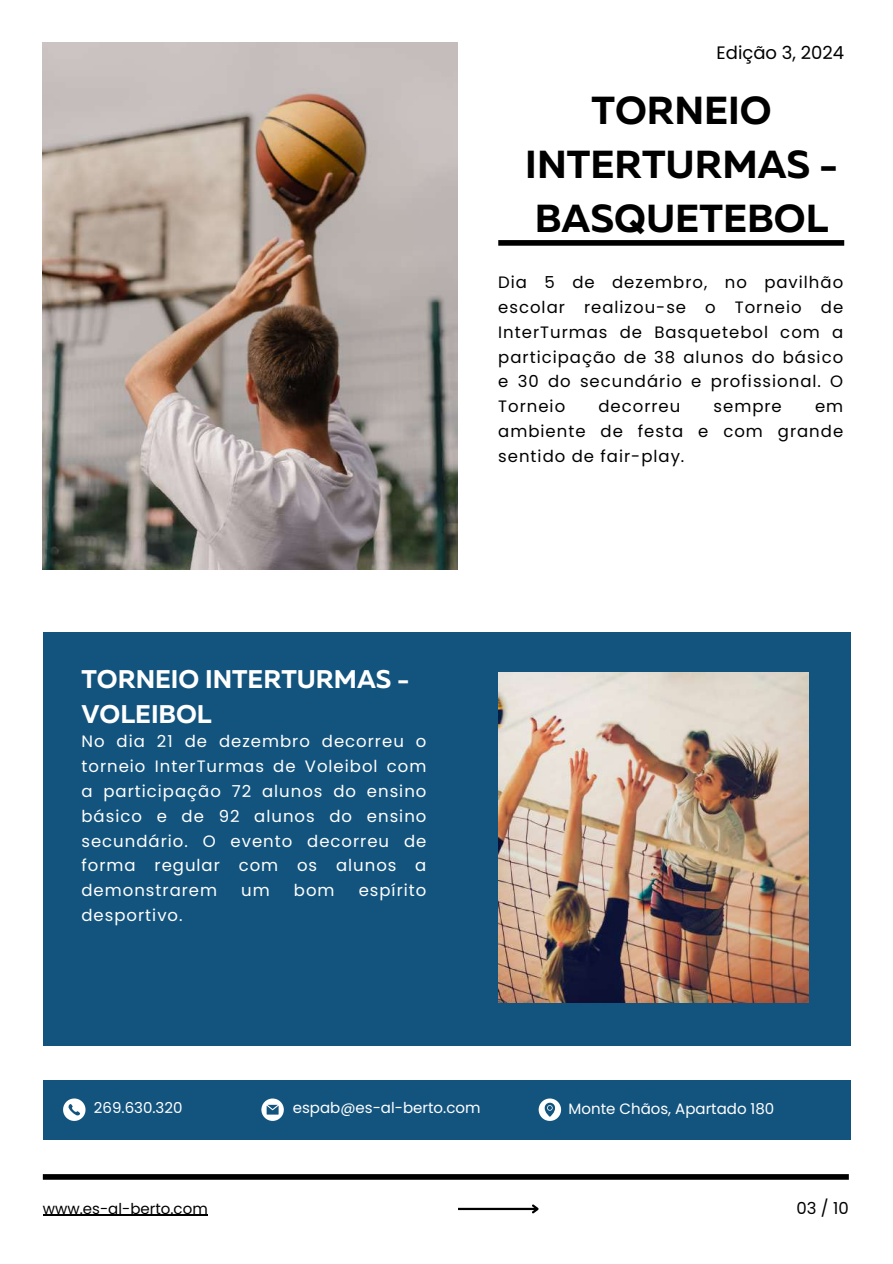
<style>
.page{position:relative;width:893px;height:1264px;background:#fff}
.page>*{position:absolute;margin:0;border:0;box-sizing:border-box;transform-origin:0 0}
.t1{font:700 39px/54px "Muller";color:#000;text-align:center}
.t2{font:700 25.5px/34.8px "Muller";color:#fff}
.t3{font:18px "Poppins";color:#000}
.t4{font:16.5px/24.8px "Poppins";letter-spacing:.06em;color:#000;text-align:justify}
.t5{font:16.5px/24.8px "Poppins";letter-spacing:.06em;color:#fff;text-align:justify}
.t6{font:15px "Poppins";color:#fff}
.t7{font:15px "Poppins";color:#000}
</style>
<div class="page">
<img style="left:43px;top:43px;width:414px;height:526px">
<div style="left:43px;top:631px;width:807px;height:414px;background:#13547e"></div>
<div style="left:43px;top:1080px;width:807px;height:59px;background:#13547e"></div>
<div style="left:498px;top:240px;width:346px;height:6px;background:#000"></div>
<img style="left:498px;top:672px;width:310px;height:330px">
<div style="left:43px;top:1174px;width:805px;height:5px;background:#000"></div>
<hr style="left:458px;top:1207px;width:79px;height:2px;background:#000">
<svg style="left:530px;top:1204px;width:9px;height:10px"></svg>
<svg style="left:63px;top:1098px;width:22px;height:22px"></svg>
<svg style="left:261px;top:1098px;width:23px;height:22px"></svg>
<svg style="left:538px;top:1098px;width:23px;height:22px"></svg>
<hr style="left:43px;top:1214px;width:165px;height:1px;background:#000">
<p class="t3" style="left:716px;top:40px;width:129px">Edição 3, 2024</p>
<h1 class="t1" style="left:525px;top:87px;width:314px">TORNEIO<br>INTERTURMAS -<br>BASQUETEBOL</h1>
<p class="t4" style="left:498px;top:270px;width:346px">Dia 5 de dezembro, no pavilhão escolar realizou-se o Torneio de InterTurmas de Basquetebol com a participação de 38 alunos do básico e 30 do secundário e profissional. O Torneio</p>
<p class="t4" style="left:598px;top:394px;width:83px">decorreu</p>
<p class="t4" style="left:713px;top:394px;width:70px">sempre</p>
<p class="t4" style="left:498px;top:394px;width:346px;text-indent:317px">em ambiente de festa e com grande sentido de fair-play.</p>
<h2 class="t2" style="left:81px;top:664px;width:329px">TORNEIO INTERTURMAS -<br>VOLEIBOL</h2>
<p class="t5" style="left:81px;top:729px;width:346px">No dia 21 de dezembro decorreu o torneio InterTurmas de Voleibol com a participação 72 alunos do ensino básico e de 92 alunos do ensino secundário. O evento decorreu de forma regular com os alunos a demonstrarem</p>
<p class="t5" style="left:241px;top:877px;width:30px">um</p>
<p class="t5" style="left:294px;top:877px;width:42px">bom</p>
<p class="t5" style="left:358px;top:877px;width:69px">espírito</p>
<p class="t5" style="left:81px;top:902px;width:103px">desportivo.</p>
<p class="t6" style="left:94px;top:1097px;width:90px">269.630.320</p>
<p class="t6" style="left:293px;top:1097px;width:189px">espab@es-al-berto.com</p>
<p class="t6" style="left:568px;top:1098px;width:207px">Monte Chãos, Apartado 180</p>
<p class="t7" style="left:43px;top:1197px;width:166px">www.es-al-berto.com</p>
<p class="t4" style="left:796px;top:1195px;width:54px">03 / 10</p>
</div>
